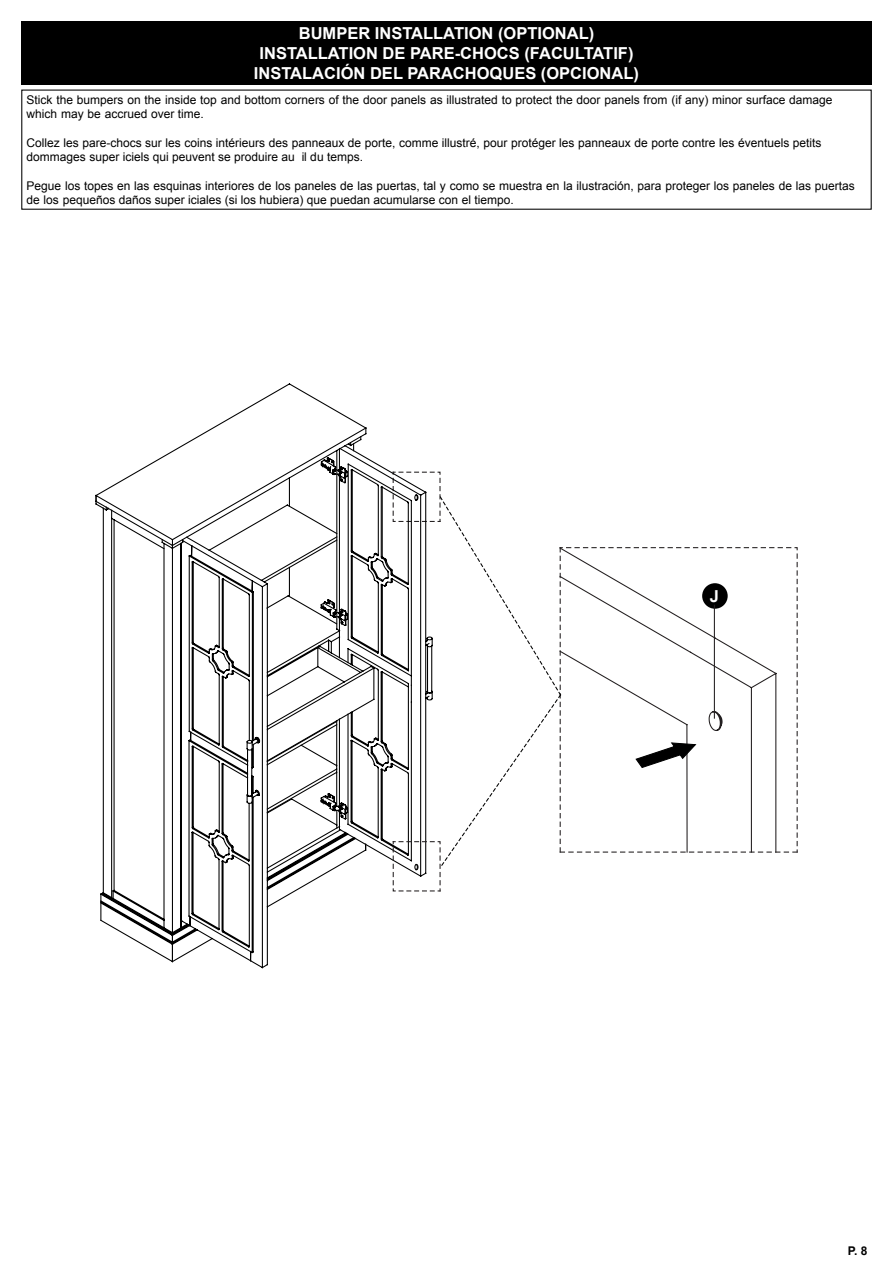
<style>
.page{position:relative;width:893px;height:1263px;background:#fff}
.page>*{position:absolute;margin:0;border:0;box-sizing:border-box;transform-origin:0 0}
.t1{font:700 16.5px/19.8px "Arial";color:#fff;text-align:center}
.t2{font:12px/14.4px "Arial";color:#000}
.t3{font:700 12px "Arial";color:#000}
</style>
<div class="page">
<div style="left:21px;top:21px;width:851px;height:64px;background:#000"></div>
<svg style="left:266px;top:459px;width:126px;height:34px"></svg>
<svg style="left:319px;top:456px;width:30px;height:37px"></svg>
<svg style="left:95px;top:493px;width:297px;height:469px"></svg>
<svg style="left:392px;top:471px;width:406px;height:421px"></svg>
<h1 class="t1" style="left:254px;top:24px;width:387px">BUMPER INSTALLATION (OPTIONAL)<br>INSTALLATION DE PARE-CHOCS (FACULTATIF)<br>INSTALACIÓN DEL PARACHOQUES (OPCIONAL)</h1>
<p class="t2" style="left:27px;top:92px;width:807px">Stick the bumpers on the inside top and bottom corners of the door panels as illustrated to protect the door panels from (if any) minor surface damage which may be accrued over time.</p>
<p class="t2" style="left:27px;top:136px;width:796px">Collez les pare-chocs sur les coins intérieurs des panneaux de porte, comme illustré, pour protéger les panneaux de porte contre les éventuels petits dommages super iciels qui peuvent se produire au il du temps.</p>
<p class="t2" style="left:27px;top:179px;width:830px">Pegue los topes en las esquinas interiores de los paneles de las puertas, tal y como se muestra en la ilustración, para proteger los paneles de las puertas de los pequeños daños super iciales (si los hubiera) que puedan acumularse con el tiempo.</p>
<h1 class="t1" style="left:710px;top:587px;width:11px">J</h1>
<p class="t3" style="left:848px;top:1242px;width:21px">P. 8</p>
</div>
